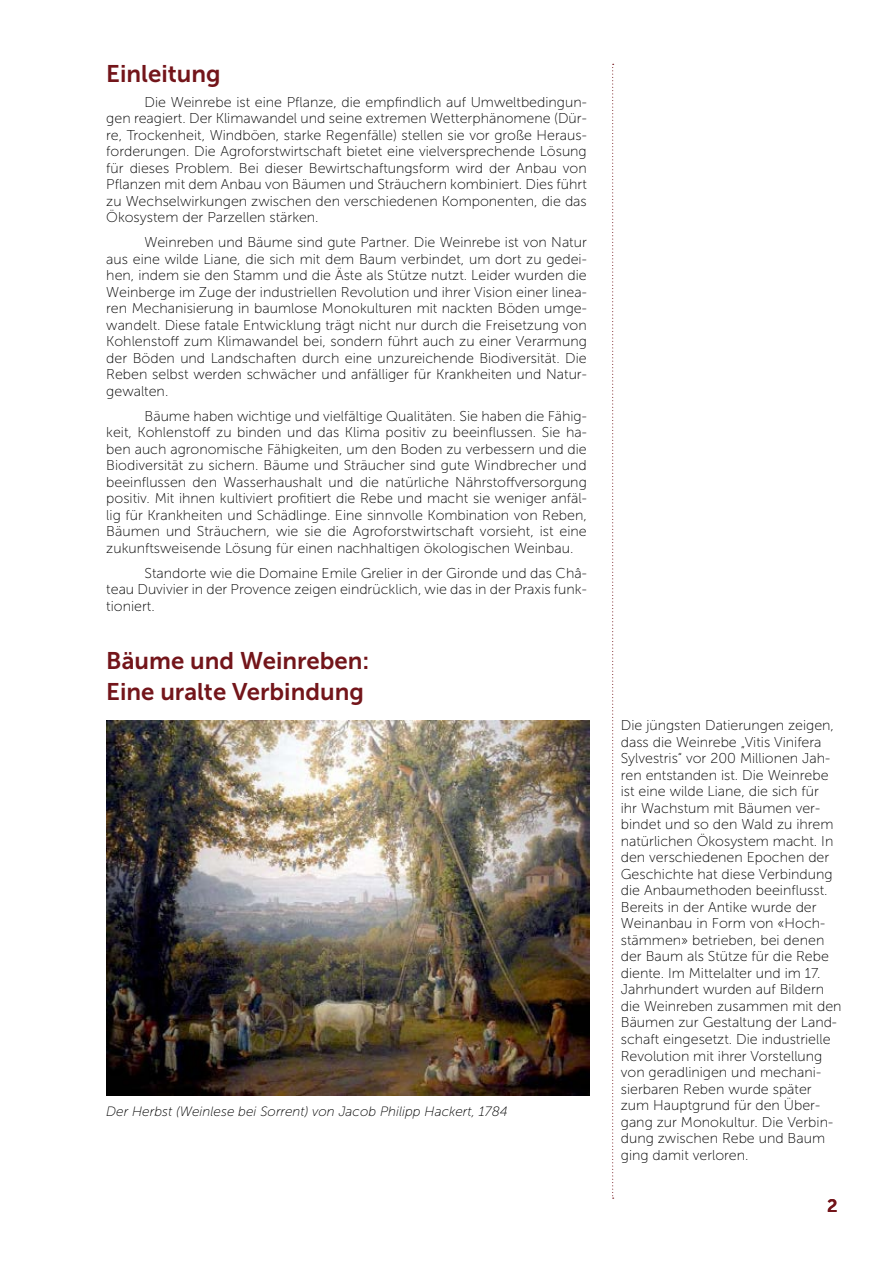
<style>
.page{position:relative;width:893px;height:1263px;background:#fff}
.page>*{position:absolute;margin:0;border:0;box-sizing:border-box;transform-origin:0 0}
.t1{font:24px/30.6px "Museo Sans 700";color:#73151a}
.t2{font:18px "Museo Sans 700";color:#73151a}
.t3{font:14.25px/16.5px "Museo Sans 100";color:#000;text-align:justify}
.t4{font:italic 13.5px "Museo Sans 100";color:#000}
</style>
<div class="page">
<svg style="left:612px;top:64px;width:2px;height:1135px"></svg>
<img style="left:106px;top:721px;width:483px;height:374px">
<h1 class="t1" style="left:106px;top:58px;width:116px">Einleitung</h1>
<p class="t3" style="left:106px;top:94px;width:482px;text-indent:38px">Die Weinrebe ist eine Pflanze, die empfindlich auf Umweltbedingun&shy;gen reagiert. Der Klimawandel und seine extremen Wetterphänomene (Dür&shy;re, Trockenheit, Windböen, starke Regenfälle) stellen sie vor große Heraus&shy;forderungen. Die Agroforstwirtschaft bietet eine vielversprechende Lösung für dieses Problem. Bei dieser Bewirtschaftungsform wird der Anbau von Pflanzen mit dem Anbau von Bäumen und Sträuchern kombiniert. Dies führt zu Wechselwirkungen zwischen den verschiedenen Komponenten, die das Ökosystem der Parzellen stärken.</p>
<p class="t3" style="left:106px;top:234px;width:482px;text-indent:38px">Weinreben und Bäume sind gute Partner. Die Weinrebe ist von Natur aus eine wilde Liane, die sich mit dem Baum verbindet, um dort zu gedei&shy;hen, indem sie den Stamm und die Äste als Stütze nutzt. Leider wurden die Weinberge im Zuge der industriellen Revolution und ihrer Vision einer linea&shy;ren Mechanisierung in baumlose Monokulturen mit nackten Böden umge&shy;wandelt. Diese fatale Entwicklung trägt nicht nur durch die Freisetzung von Kohlenstoff zum Klimawandel bei, sondern führt auch zu einer Verarmung der Böden und Landschaften durch eine unzureichende Biodiversität. Die Reben selbst werden schwächer und anfälliger für Krankheiten und Natur&shy;gewalten.</p>
<p class="t3" style="left:106px;top:408px;width:482px;text-indent:38px">Bäume haben wichtige und vielfältige Qualitäten. Sie haben die Fähig&shy;keit, Kohlenstoff zu binden und das Klima positiv zu beeinflussen. Sie ha&shy;ben auch agronomische Fähigkeiten, um den Boden zu verbessern und die Biodiversität zu sichern. Bäume und Sträucher sind gute Windbrecher und beeinflussen den Wasserhaushalt und die natürliche Nährstoffversorgung positiv. Mit ihnen kultiviert profitiert die Rebe und macht sie weniger anfäl&shy;lig für Krankheiten und Schädlinge. Eine sinnvolle Kombination von Reben, Bäumen und Sträuchern, wie sie die Agroforstwirtschaft vorsieht, ist eine zukunftsweisende Lösung für einen nachhaltigen ökologischen Weinbau.</p>
<p class="t3" style="left:106px;top:565px;width:482px;text-indent:38px">Standorte wie die Domaine Emile Grelier in der Gironde und das Châ&shy;teau Duvivier in der Provence zeigen eindrücklich, wie das in der Praxis funk&shy;tioniert.</p>
<h1 class="t1" style="left:106px;top:645px;width:265px">Bäume und Weinreben:<br>Eine uralte Verbindung</h1>
<p class="t4" style="left:106px;top:1104px;width:403px">Der Herbst (Weinlese bei Sorrent) von Jacob Philipp Hackert, 1784</p>
<p class="t3" style="left:621px;top:717px;width:222px;text-align:left">Die jüngsten Datierungen zeigen, dass die Weinrebe „Vitis Vinifera<br>Sylvestris“ vor 200 Millionen Jah&shy;ren entstanden ist. Die Weinrebe ist eine wilde Liane, die sich für<br>ihr Wachstum mit Bäumen ver&shy;bindet und so den Wald zu ihrem natürlichen Ökosystem macht. In den verschiedenen Epochen der<br>Geschichte hat diese Verbindung die Anbaumethoden beeinflusst.<br>Bereits in der Antike wurde der<br>Weinanbau in Form von «Hoch&shy;stämmen» betrieben, bei denen der Baum als Stütze für die Rebe diente. Im Mittelalter und im 17.<br>Jahrhundert wurden auf Bildern die Weinreben zusammen mit den<br>Bäumen zur Gestaltung der Land&shy;schaft eingesetzt. Die industrielle<br>Revolution mit ihrer Vorstellung von geradlinigen und mechani&shy;sierbaren Reben wurde später zum Hauptgrund für den Über&shy;gang zur Monokultur. Die Verbin&shy;dung zwischen Rebe und Baum ging damit verloren.</p>
<p class="t2" style="left:827px;top:1195px;width:12px">2</p>
</div>
